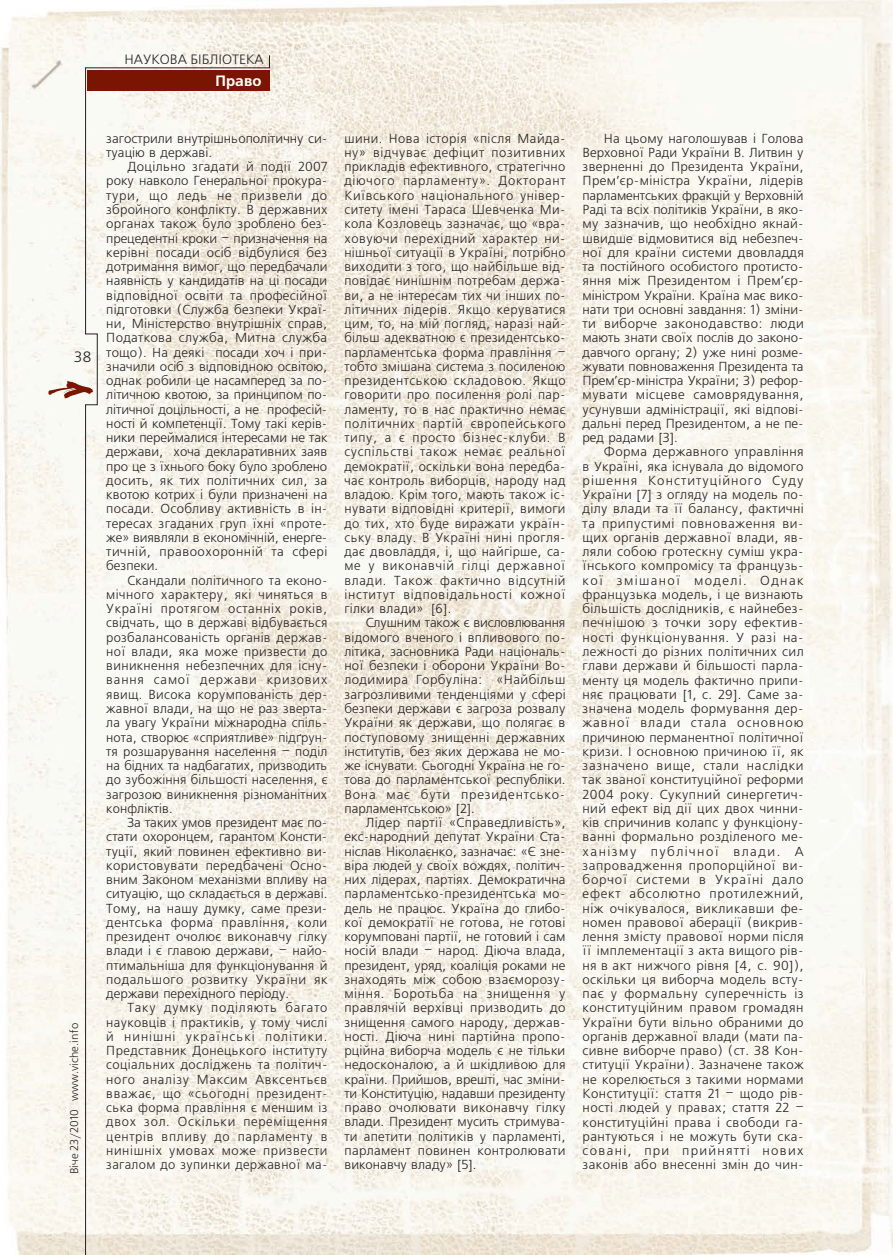
<style>
.page{position:relative;width:893px;height:1255px;background:#fff}
.page>*{position:absolute;margin:0;border:0;box-sizing:border-box;transform-origin:0 0}
.rubrica_left{font:700 15px "Free Set C";color:#fff}
.foto{font:15px "Free Set C";color:#231f20}
.rubrica_right{font:13.5px "Free Set C";color:#231f20}
.text_freeset_Plotno{font:13.05px/14.2px "Free Set C";letter-spacing:.01em;color:#231f20;text-align:justify}
.t1{font:11.25px "Free Set C";color:#231f20}
</style>
<div class="page">
<img style="left:0;top:0;width:893px;height:1254px">
<svg style="left:48px;top:55px;width:222px;height:1199px"></svg>
<p class="rubrica_right" style="left:124px;top:52px;width:141px">НАУКОВА БІБЛІОТЕКА</p>
<p class="rubrica_left" style="left:216px;top:72px;width:47px">Право</p>
<p class="foto" style="left:74px;top:349px;width:19px">38</p>
<p class="t1" style="left:68px;top:1174px;width:153px;rotate:-90deg">Віче 23/2010 www.viche.info</p>
<p class="text_freeset_Plotno" style="left:106px;top:132px;width:223px">загострили внутрішньополітичну си&shy;туацію в державі.</p>
<p class="text_freeset_Plotno" style="left:106px;top:160px;width:223px;text-indent:21px">Доцільно згадати й події 2007 року навколо Генеральної прокура&shy;тури, що ледь не призвели до збройного конфлікту. В державних органах також було зроблено без&shy;прецедентні кроки – призначення на керівні посади осіб відбулися без дотримання вимог, що передбачали наявність у кандидатів на ці посади відповідної освіти та професійної підготовки (Служба безпеки Украї&shy;ни, Міністерство внутрішніх справ, Податкова служба, Митна служба тощо). На деякі посади хоч і при&shy;значили осіб з відповідною освітою, однак робили це насамперед за по&shy;літичною квотою, за принципом по&shy;літичної доцільності, а не професій&shy;ності й компетенції. Тому такі керів&shy;ники переймалися інтересами не так держави, хоча декларативних заяв про це з їхнього боку було зроблено досить, як тих політичних сил, за квотою котрих і були призначені на посади. Особливу активність в ін&shy;тересах згаданих груп їхні «проте&shy;же» виявляли в економічній, енерге&shy;тичній, правоохоронній та сфері безпеки.</p>
<p class="text_freeset_Plotno" style="left:106px;top:573px;width:223px;text-indent:21px">Скандали політичного та еконо&shy;мічного характеру, які чиняться в Україні протягом останніх років, свідчать, що в державі відбувається розбалансованість органів держав&shy;ної влади, яка може призвести до виникнення небезпечних для існу&shy;вання самої держави кризових явищ. Висока корумпованість дер&shy;жавної влади, на що не раз зверта&shy;ла увагу України міжнародна спіль&shy;нота, створює «сприятливе» підґрун&shy;тя розшарування населення – поділ на бідних та надбагатих, призводить до зубожіння більшості населення, є загрозою виникнення різноманітних конфліктів.</p>
<p class="text_freeset_Plotno" style="left:106px;top:816px;width:223px;text-indent:21px">За таких умов президент має по&shy;стати охоронцем, гарантом Консти&shy;туції, який повинен ефективно ви&shy;користовувати передбачені Осно&shy;вним Законом механізми впливу на ситуацію, що складається в державі.<br>Тому, на нашу думку, саме прези&shy;дентська форма правління, коли президент очолює виконавчу гілку влади і є главою держави, – найо&shy;птимальніша для функціонування й подальшого розвитку України як держави перехідного періоду.</p>
<p class="text_freeset_Plotno" style="left:106px;top:1001px;width:223px;text-indent:21px">Таку думку поділяють багато науковців і практиків, у тому числі й нинішні українські політики.<br>Представник Донецького інституту соціальних досліджень та політич&shy;ного аналізу Максим Авксентьєв вважає, що «сьогодні президент&shy;ська форма правління є меншим із двох зол. Оскільки переміщення центрів впливу до парламенту в нинішніх умовах може призвести загалом до зупинки державної ма-</p>
<p class="text_freeset_Plotno" style="left:344px;top:132px;width:223px">шини. Нова історія «після Майда&shy;ну» відчуває дефіцит позитивних прикладів ефективного, стратегічно діючого парламенту». Докторант Київського національного універ&shy;ситету імені Тараса Шевченка Ми&shy;кола Козловець зазначає, що «вра&shy;ховуючи перехідний характер ни&shy;нішньої ситуації в Україні, потрібно виходити з того, що найбільше від&shy;повідає нинішнім потребам держа&shy;ви, а не інтересам тих чи інших по&shy;літичних лідерів. Якщо керуватися цим, то, на мій погляд, наразі най&shy;більш адекватною є президентсько&shy;парламентська форма правління – тобто змішана система з посиленою президентською складовою. Якщо говорити про посилення ролі пар&shy;ламенту, то в нас практично немає політичних партій європейського типу, а є просто бізнес-клуби. В суспільстві також немає реальної демократії, оскільки вона передба&shy;чає контроль виборців, народу над владою. Крім того, мають також іс&shy;нувати відповідні критерії, вимоги до тих, хто буде виражати україн&shy;ську владу. В Україні нині прогля&shy;дає двовладдя, і, що найгірше, са&shy;ме у виконавчій гілці державної влади. Також фактично відсутній інститут відповідальності кожної гілки влади» [6].</p>
<p class="text_freeset_Plotno" style="left:344px;top:616px;width:223px;text-indent:21px">Слушним також є висловлювання відомого вченого і впливового по&shy;літика, засновника Ради національ&shy;ної безпеки і оборони України Во&shy;лодимира Горбуліна: «Найбільш загрозливими тенденціями у сфері безпеки держави є загроза розвалу України як держави, що полягає в поступовому знищенні державних інститутів, без яких держава не мо&shy;же існувати. Сьогодні Україна не го&shy;това до парламентської республіки.<br>Вона має бути президентсько&shy;парламентською» [2].</p>
<p class="text_freeset_Plotno" style="left:344px;top:816px;width:223px;text-indent:21px">Лідер партії «Справедливість», екс-народний депутат України Ста&shy;ніслав Ніколаєнко, зазначає: «Є зне&shy;віра людей у своїх вождях, політич&shy;них лідерах, партіях. Демократична парламентсько-президентська мо&shy;дель не працює. Україна до глибо&shy;кої демократії не готова, не готові корумповані партії, не готовий і сам носій влади – народ. Діюча влада, президент, уряд, коаліція роками не знаходять між собою взаєморозу&shy;міння. Боротьба на знищення у правлячій верхівці призводить до знищення самого народу, держав&shy;ності. Діюча нині партійна пропо&shy;рційна виборча модель є не тільки недосконалою, а й шкідливою для країни. Прийшов, врешті, час зміни&shy;ти Конституцію, надавши президенту право очолювати виконавчу гілку влади. Президент мусить стримува&shy;ти апетити політиків у парламенті, парламент повинен контролювати виконавчу владу» [5].</p>
<p class="text_freeset_Plotno" style="left:583px;top:132px;width:223px;text-align:left;text-indent:21px">На цьому наголошував і Голова Верховної Ради України В. Литвин у зверненні до Президента України, Прем’єр-міністра України, лідерів парламентських фракцій у Верховній Раді та всіх політиків України, в яко&shy;му зазначив, що необхідно якнай&shy;швидше відмовитися від небезпеч&shy;ної для країни системи двовладдя та постійного особистого протисто&shy;яння між Президентом і Прем’єр&shy;міністром України. Країна має вико&shy;нати три основні завдання: 1) зміни&shy;ти виборче законодавство: люди мають знати своїх послів до законо&shy;давчого органу; 2) уже нині розме&shy;жувати повноваження Президента та Прем’єр-міністра України; 3) рефор&shy;мувати місцеве самоврядування, усунувши адміністрації, які відпові&shy;дальні перед Президентом, а не пе&shy;ред радами [3].</p>
<p class="text_freeset_Plotno" style="left:583px;top:445px;width:223px;text-indent:21px">Форма державного управління в Україні, яка існувала до відомого рішення Конституційного Суду України [7] з огляду на модель по&shy;ділу влади та її балансу, фактичні та припустимі повноваження ви&shy;щих органів державної влади, яв&shy;ляли собою гротескну суміш укра&shy;їнського компромісу та французь&shy;кої змішаної моделі. Однак французька модель, і це визнають більшість дослідників, є найнебез&shy;печнішою з точки зору ефектив&shy;ності функціонування. У разі на&shy;лежності до різних політичних сил глави держави й більшості парла&shy;менту ця модель фактично припи&shy;няє працювати [1, с. 29]. Саме за&shy;значена модель формування дер&shy;жавної влади стала основною причиною перманентної політичної кризи. І основною причиною її, як зазначено вище, стали наслідки так званої конституційної реформи 2004 року. Сукупний синергетич&shy;ний ефект від дії цих двох чинни&shy;ків спричинив колапс у функціону&shy;ванні формально розділеного ме&shy;ханізму публічної влади. А запровадження пропорційної ви&shy;борчої системи в Україні дало ефект абсолютно протилежний, ніж очікувалося, викликавши фе&shy;номен правової аберації (викрив&shy;лення змісту правової норми після її імплементації з акта вищого рів&shy;ня в акт нижчого рівня [4, с. 90]), оскільки ця виборча модель всту&shy;пає у формальну суперечність із конституційним правом громадян України бути вільно обраними до органів державної влади (мати па&shy;сивне виборче право) (ст. 38 Кон&shy;ституції України). Зазначене також не корелюється з такими нормами Конституції: стаття 21 – щодо рів&shy;ності людей у правах; стаття 22 – конституційні права і свободи га&shy;рантуються і не можуть бути ска&shy;совані, при прийнятті нових законів або внесенні змін до чин-</p>
</div>
